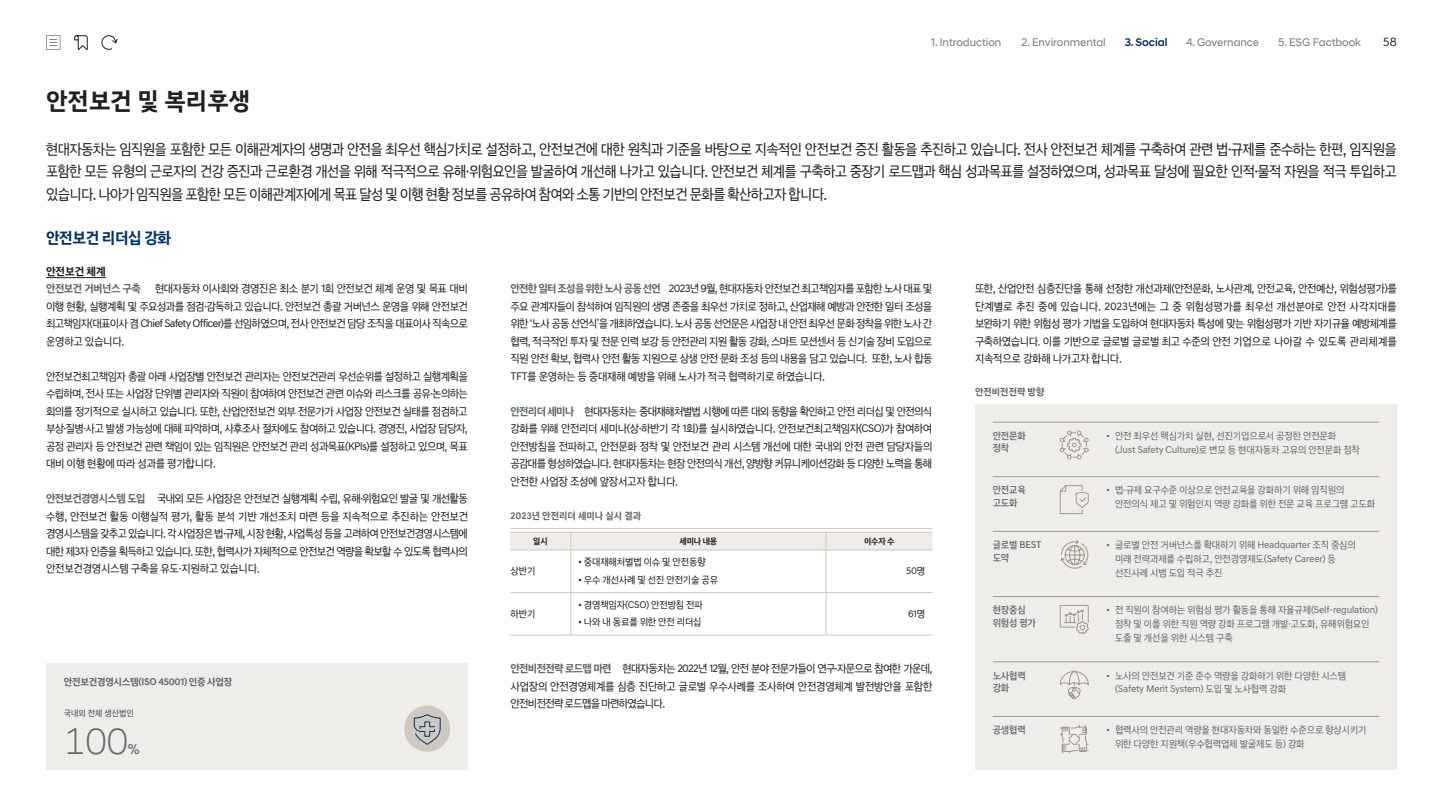
<style>
.page{position:relative;width:1443px;height:812px;background:#fff}
.page>*{position:absolute;margin:0;border:0;box-sizing:border-box;transform-origin:0 0}
.표_내부{font:300 37.5px "Hyundai Sans Head Office";color:#626a6f}
.t1{font:25px "Hyundai Sans Head KROTF Medium";color:#231f20}
.인트로_네이비_제목{font:16.25px "Hyundai Sans Text KROTF Bold";letter-spacing:-.03em;color:#013366}
.t2{font:15px/22.5px "Hyundai Sans Text KROTF Regular";letter-spacing:-.05em;color:#231f20;text-align:justify;scale:.96 1}
.표_내부-2{font:15px "Hyundai Sans Text KROTF Medium";color:#626a6f}
.t3{font:12.5px "Hyundai Sans Text Office";color:#231f20}
.본문_9pt{font:11.25px/17.5px "Hyundai Sans Text KROTF Regular";letter-spacing:-.065em;color:#231f20;text-align:justify}
.t4{font:11.25px "Hyundai Sans Head";color:#797f84}
.t5{font:500 11.25px "Hyundai Sans Head";color:#013366}
.t6{font:11.25px "Hyundai Sans Text KROTF Bold";letter-spacing:-.01em;color:#231f20}
.표{font:10px/13.8px "Hyundai Sans Text KROTF Regular";letter-spacing:-.02em;color:#626a6f}
.표_내부-3{font:10px "Hyundai Sans Text KROTF Regular";letter-spacing:-.02em;color:#231f20}
.t7{font:10px "Hyundai Sans Text KROTF Bold";letter-spacing:-.015em;color:#626a6f}
.t8{font:10px/12.5px "Hyundai Sans Text KROTF Medium";letter-spacing:-.02em;color:#626a6f}
.표_머리{font:8.75px "Hyundai Sans Text KROTF Bold";letter-spacing:-.02em;color:#231f20}
.t9{font:8.75px "Hyundai Sans Text KROTF Medium";color:#626a6f}
.s1{font-family:"Hyundai Sans Text KROTF Bold";color:#626a6f}
</style>
<div class="page">
<svg style="left:46px;top:35px;width:14px;height:15px"></svg>
<svg style="left:74px;top:35px;width:14px;height:15px"></svg>
<svg style="left:101px;top:35px;width:17px;height:15px"></svg>
<hr style="left:46px;top:277px;width:60px;height:1px;background:#231f20">
<div style="left:46px;top:663px;width:422px;height:106px;background:#efedea"></div>
<hr style="left:510px;top:528px;width:60px;height:1px;background:#cfc8c1">
<hr style="left:570px;top:528px;width:256px;height:1px;background:#cfc8c1">
<hr style="left:826px;top:528px;width:106px;height:1px;background:#cfc8c1">
<div style="left:510px;top:532px;width:422px;height:17px;background:#efedea"></div>
<hr style="left:510px;top:549px;width:60px;height:1px;background:#cfc8c1">
<hr style="left:570px;top:549px;width:256px;height:1px;background:#cfc8c1">
<hr style="left:570px;top:550px;width:1px;height:42px;background:#cfc8c1">
<hr style="left:826px;top:549px;width:106px;height:1px;background:#cfc8c1">
<hr style="left:825px;top:550px;width:1px;height:42px;background:#cfc8c1">
<hr style="left:510px;top:592px;width:60px;height:1px;background:#cfc8c1">
<hr style="left:570px;top:592px;width:256px;height:1px;background:#cfc8c1">
<hr style="left:570px;top:592px;width:1px;height:42px;background:#cfc8c1">
<hr style="left:826px;top:592px;width:106px;height:1px;background:#cfc8c1">
<hr style="left:825px;top:592px;width:1px;height:42px;background:#cfc8c1">
<hr style="left:510px;top:634px;width:60px;height:1px;background:#cfc8c1">
<hr style="left:570px;top:634px;width:256px;height:1px;background:#cfc8c1">
<hr style="left:826px;top:634px;width:106px;height:1px;background:#cfc8c1">
<div style="left:974px;top:404px;width:422px;height:365px;background:#efedea"></div>
<hr style="left:992px;top:716px;width:386px;height:1px;background:#a3988d">
<svg style="left:1060px;top:725px;width:28px;height:28px"></svg>
<hr style="left:992px;top:531px;width:386px;height:1px;background:#a3988d">
<svg style="left:1060px;top:540px;width:29px;height:29px"></svg>
<hr style="left:992px;top:476px;width:386px;height:1px;background:#a3988d">
<svg style="left:1059px;top:485px;width:29px;height:29px"></svg>
<hr style="left:992px;top:596px;width:386px;height:1px;background:#a3988d">
<svg style="left:1059px;top:605px;width:29px;height:28px"></svg>
<hr style="left:992px;top:661px;width:386px;height:1px;background:#a3988d">
<svg style="left:1059px;top:670px;width:29px;height:29px"></svg>
<hr style="left:992px;top:422px;width:386px;height:1px;background:#a3988d">
<svg style="left:1060px;top:430px;width:28px;height:29px"></svg>
<div style="left:404px;top:705px;width:46px;height:46px;background:#cfc8c1;border-radius:50%"></div>
<svg style="left:414px;top:714px;width:26px;height:30px"></svg>
<p class="t4" style="left:931px;top:35px;width:72px">1. Introduction</p>
<p class="t4" style="left:1021px;top:35px;width:86px">2. Environmental</p>
<p class="t5" style="left:1124px;top:35px;width:44px">3. Social</p>
<p class="t4" style="left:1185px;top:35px;width:74px">4. Governance</p>
<p class="t4" style="left:1278px;top:35px;width:84px">5. ESG Factbook</p>
<p class="t3" style="left:1382px;top:34px;width:15px">58</p>
<p class="t1" style="left:46px;top:85px;width:206px">안전보건 및 복리후생</p>
<p class="t2" style="left:46px;top:137px;width:1408px">현대자동차는 임직원을 포함한 모든 이해관계자의 생명과 안전을 최우선 핵심가치로 설정하고, 안전보건에 대한 원칙과 기준을 바탕으로 지속적인 안전보건 증진 활동을 추진하고 있습니다. 전사 안전보건 체계를 구축하여 관련 법·규제를 준수하는 한편, 임직원을 포함한 모든 유형의 근로자의 건강 증진과 근로환경 개선을 위해 적극적으로 유해·위험요인을 발굴하여 개선해 나가고 있습니다. 안전보건 체계를 구축하고 중장기 로드맵과 핵심 성과목표를 설정하였으며, 성과목표 달성에 필요한 인적·물적 자원을 적극 투입하고 있습니다. 나아가 임직원을 포함한 모든 이해관계자에게 목표 달성 및 이행 현황 정보를 공유하여 참여와 소통 기반의 안전보건 문화를 확산하고자 합니다.</p>
<p class="인트로_네이비_제목" style="left:46px;top:228px;width:127px">안전보건 리더십 강화</p>
<p class="t6" style="left:46px;top:264px;width:61px">안전보건 체계</p>
<p class="본문_9pt" style="left:46px;top:279px;width:423px"><span class="s1">안전보건 거버넌스 구축</span> 현대자동차 이사회와 경영진은 최소 분기 1회 안전보건 체계 운영 및 목표 대비 이행 현황, 실행계획 및 주요성과를 점검·감독하고 있습니다. 안전보건 총괄 거버넌스 운영을 위해 안전보건 최고책임자(대표이사 겸 Chief Safety Officer)를 선임하였으며, 전사 안전보건 담당 조직을 대표이사 직속으로 운영하고 있습니다.</p>
<p class="본문_9pt" style="left:46px;top:367px;width:423px">안전보건최고책임자 총괄 아래 사업장별 안전보건 관리자는 안전보건관리 우선순위를 설정하고 실행계획을 수립하며, 전사 또는 사업장 단위별 관리자와 직원이 참여하여 안전보건 관련 이슈와 리스크를 공유·논의하는 회의를 정기적으로 실시하고 있습니다. 또한, 산업안전보건 외부 전문가가 사업장 안전보건 실태를 점검하고 부상·질병·사고 발생 가능성에 대해 파악하며, 사후조사 절차에도 참여하고 있습니다. 경영진, 사업장 담당자, 공정 관리자 등 안전보건 관련 책임이 있는 임직원은 안전보건 관리 성과목표(KPIs)를 설정하고 있으며, 목표 대비 이행 현황에 따라 성과를 평가합니다.</p>
<p class="본문_9pt" style="left:46px;top:489px;width:423px"><span class="s1">안전보건경영시스템 도입</span> 국내외 모든 사업장은 안전보건 실행계획 수립, 유해·위험요인 발굴 및 개선활동 수행, 안전보건 활동 이행실적 평가, 활동 분석 기반 개선조치 마련 등을 지속적으로 추진하는 안전보건 경영시스템을 갖추고 있습니다. 각 사업장은 법·규제, 시장 현황, 사업특성 등을 고려하여 안전보건경영시스템에 대한 제3자 인증을 획득하고 있습니다. 또한, 협력사가 자체적으로 안전보건 역량을 확보할 수 있도록 협력사의 안전보건경영시스템 구축을 유도·지원하고 있습니다.</p>
<p class="본문_9pt" style="left:974px;top:279px;width:423px">또한, 산업안전 심층진단을 통해 선정한 개선과제(안전문화, 노사관계, 안전교육, 안전예산, 위험성평가)를 단계별로 추진 중에 있습니다. 2023년에는 그 중 위험성평가를 최우선 개선분야로 안전 사각지대를 보완하기 위한 위험성 평가 기법을 도입하여 현대자동차 특성에 맞는 위험성평가 기반 자기규율 예방체계를 구축하였습니다. 이를 기반으로 글로벌 글로벌 최고 수준의 안전 기업으로 나아갈 수 있도록 관리체계를 지속적으로 강화해 나가고자 합니다.</p>
<p class="본문_9pt" style="left:510px;top:279px;width:423px"><span class="s1">안전한 일터 조성을 위한 노사 공동 선언</span> 2023년 9월, 현대자동차 안전보건 최고책임자를 포함한 노사 대표 및 주요 관계자들이 참석하여 임직원의 생명 존중을 최우선 가치로 정하고, 산업재해 예방과 안전한 일터 조성을 위한 ‘노사 공동 선언식’을 개최하였습니다. 노사 공동 선언문은 사업장 내 안전 최우선 문화 정착을 위한 노사 간 협력, 적극적인 투자 및 전문 인력 보강 등 안전관리 지원 활동 강화, 스마트 모션센서 등 신기술 장비 도입으로 직원 안전 확보, 협력사 안전 활동 지원으로 상생 안전 문화 조성 등의 내용을 담고 있습니다. 또한, 노사 합동 TFT를 운영하는 등 중대재해 예방을 위해 노사가 적극 협력하기로 하였습니다.</p>
<p class="본문_9pt" style="left:510px;top:402px;width:423px"><span class="s1">안전리더 세미나</span> 현대자동차는 중대재해처벌법 시행에 따른 대외 동향을 확인하고 안전 리더십 및 안전의식 강화를 위해 안전리더 세미나(상·하반기 각 1회)를 실시하였습니다. 안전보건최고책임자(CSO)가 참여하여 안전방침을 전파하고, 안전문화 정착 및 안전보건 관리 시스템 개선에 대한 국내외 안전 관련 담당자들의 공감대를 형성하였습니다. 현대자동차는 현장 안전의식 개선, 양방향 커뮤니케이션강화 등 다양한 노력을 통해 안전한 사업장 조성에 앞장서고자 합니다.</p>
<p class="t7" style="left:974px;top:385px;width:71px">안전비전전략 방향</p>
<p class="t8" style="left:992px;top:429px;width:35px">안전문화 정착</p>
<p class="표" style="left:1114px;top:428px;width:246px;text-indent:-9px">• 안전 최우선 핵심가치 실현, 선진기업으로서 공정한 안전문화<br>(Just Safety Culture)로 변모 등 현대자동차 고유의 안전문화 정착</p>
<p class="t8" style="left:992px;top:483px;width:35px">안전교육 고도화</p>
<p class="표" style="left:1114px;top:483px;width:261px;text-indent:-9px">• 법·규제 요구수준 이상으로 안전교육을 강화하기 위해 임직원의 안전의식 제고 및 위험인지 역량 강화를 위한 전문 교육 프로그램 고도화</p>
<p class="t7" style="left:510px;top:509px;width:132px">2023년 안전리더 세미나 실시 결과</p>
<p class="표_머리" style="left:533px;top:535px;width:16px">일시</p>
<p class="표_머리" style="left:679px;top:535px;width:39px">세미나 내용</p>
<p class="표_머리" style="left:864px;top:535px;width:32px">이수자 수</p>
<p class="표_내부-3" style="left:510px;top:564px;width:26px">상반기</p>
<p class="t8" style="left:992px;top:538px;width:50px">글로벌 BEST 도약</p>
<p class="표" style="left:1114px;top:537px;width:242px;text-indent:-9px">• 글로벌 안전 거버넌스를 확대하기 위해 Headquarter 조직 중심의 미래 전략과제를 수립하고, 안전경영제도(Safety Career) 등 선진사례 시범 도입 적극 추진</p>
<p class="표_내부-3" style="left:578px;top:556px;width:129px">• 중대재해처벌법 이슈 및 안전동향</p>
<p class="표_내부-3" style="left:578px;top:573px;width:142px">• 우수 개선사례 및 선진 안전기술 공유</p>
<p class="표_내부-3" style="left:906px;top:564px;width:21px">50명</p>
<p class="t7" style="left:64px;top:675px;width:170px">안전보건경영시스템(ISO 45001) 인증 사업장</p>
<p class="t9" style="left:64px;top:707px;width:72px">국내외 전체 생산법인</p>
<p class="표_내부" style="left:64px;top:718px;width:66px">100</p>
<p class="표_내부-2" style="left:128px;top:739px;width:13px">%</p>
<p class="표_내부-3" style="left:510px;top:607px;width:26px">하반기</p>
<p class="표_내부-3" style="left:578px;top:598px;width:126px">• 경영책임자(CSO) 안전방침 전파</p>
<p class="표_내부-3" style="left:578px;top:615px;width:125px">• 나와 내 동료를 위한 안전 리더십</p>
<p class="표_내부-3" style="left:908px;top:607px;width:19px">61명</p>
<p class="본문_9pt" style="left:510px;top:659px;width:423px"><span class="s1">안전비전전략 로드맵 마련</span> 현대자동차는 2022년 12월, 안전 분야 전문가들이 연구·자문으로 참여한 가운데, 사업장의 안전경영체계를 심층 진단하고 글로벌 우수사례를 조사하여 안전경영체계 발전방안을 포함한 안전비전전략 로드맵을 마련하였습니다.</p>
<p class="t8" style="left:992px;top:603px;width:45px">현장중심 위험성 평가</p>
<p class="표" style="left:1114px;top:603px;width:264px;text-indent:-9px">• 전 직원이 참여하는 위험성 평가 활동을 통해 자율규제(Self-regulation) 정착 및 이를 위한 직원 역량 강화 프로그램 개발·고도화, 유해위험요인 도출 및 개선을 위한 시스템 구축</p>
<p class="t8" style="left:992px;top:668px;width:35px">노사협력 강화</p>
<p class="표" style="left:1114px;top:668px;width:233px;text-indent:-9px">• 노사의 안전보건 기준 준수 역량을 강화하기 위한 다양한 시스템 (Safety Merit System) 도입 및 노사협력 강화</p>
<p class="t8" style="left:992px;top:723px;width:35px">공생협력</p>
<p class="표" style="left:1114px;top:722px;width:253px;text-indent:-9px">• 협력사의 안전관리 역량을 현대자동차와 동일한 수준으로 향상시키기 위한 다양한 지원책(우수협력업체 발굴제도 등) 강화</p>
</div>
